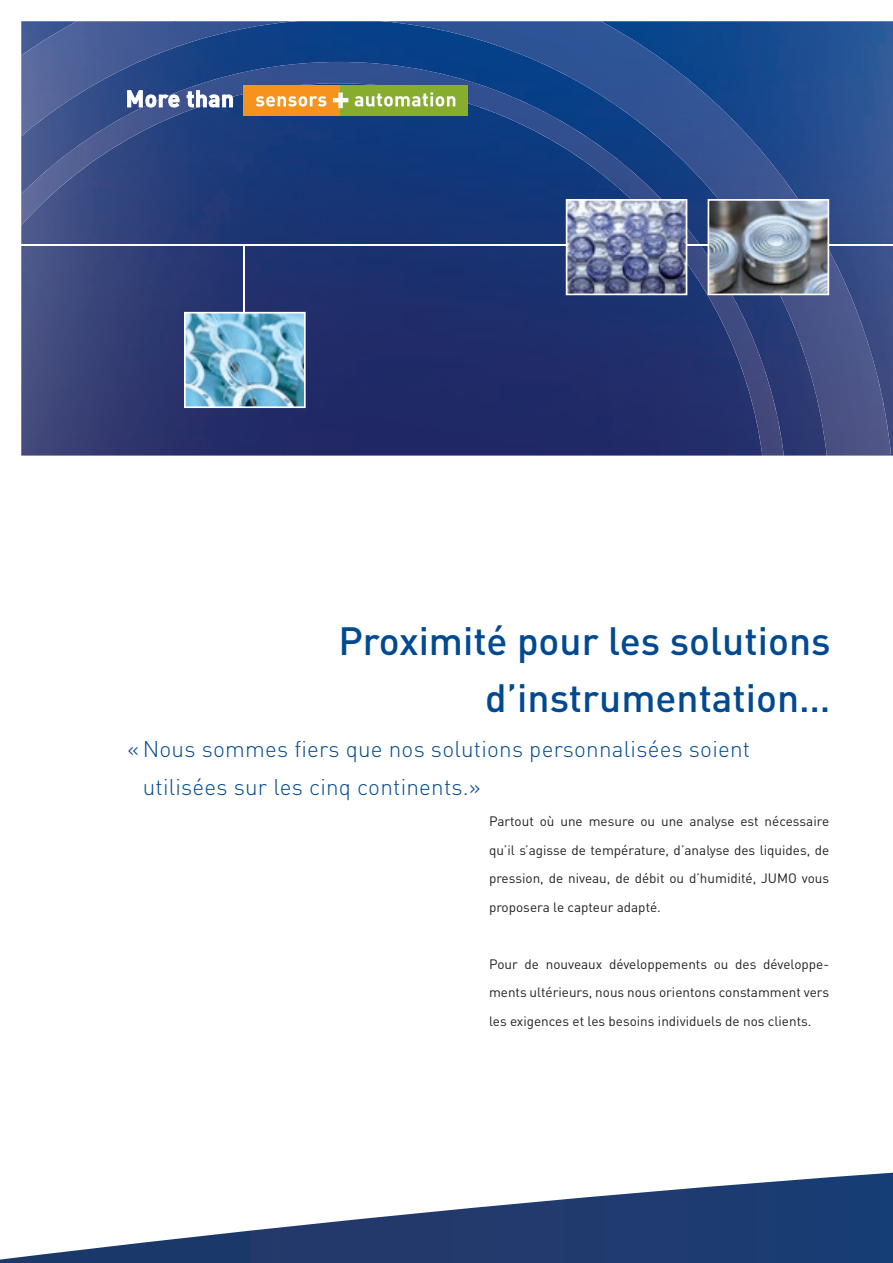
<style>
.page{position:relative;width:893px;height:1263px;background:#fff}
.page>*{position:absolute;margin:0;border:0;box-sizing:border-box;transform-origin:0 0}
.t1{font:500 39px/57px "DIN Pro";color:#014990;text-align:right}
.t2{font:300 22.5px/37.5px "DIN Pro";letter-spacing:.01em;color:#014990}
.t3{font:13.5px/28.5px "DIN Pro";color:#231f20;text-align:justify}
</style>
<div class="page">
<svg style="left:0;top:1173px;width:893px;height:90px"></svg>
<svg style="left:123px;top:21px;width:770px;height:435px;background:#1d4485"></svg>
<img style="left:21px;top:21px;width:154px;height:96px">
<img style="left:174px;top:21px;width:121px;height:27px">
<img style="left:383px;top:21px;width:293px;height:49px">
<img style="left:554px;top:69px;width:177px;height:49px">
<img style="left:633px;top:117px;width:141px;height:49px">
<img style="left:688px;top:166px;width:147px;height:96px">
<img style="left:787px;top:262px;width:86px;height:97px">
<img style="left:806px;top:359px;width:85px;height:97px">
<svg style="left:21px;top:194px;width:766px;height:262px;background:#263570"></svg>
<img style="left:122px;top:77px;width:103px;height:65px">
<img style="left:224px;top:62px;width:319px;height:49px">
<img style="left:21px;top:117px;width:102px;height:93px">
<img style="left:489px;top:110px;width:130px;height:51px">
<img style="left:583px;top:160px;width:88px;height:39px">
<img style="left:21px;top:209px;width:15px;height:16px">
<img style="left:687px;top:209px;width:21px;height:49px">
<img style="left:683px;top:258px;width:77px;height:100px">
<img style="left:737px;top:357px;width:47px;height:99px">
<hr style="left:243px;top:246px;width:1px;height:80px;background:#fff">
<div style="left:243px;top:85px;width:98px;height:31px;background:#f7931d"></div>
<div style="left:341px;top:85px;width:127px;height:31px;background:#88ac2e"></div>
<svg style="left:256px;top:96px;width:70px;height:11px"></svg>
<svg style="left:128px;top:91px;width:51px;height:16px"></svg>
<svg style="left:187px;top:91px;width:46px;height:16px"></svg>
<svg style="left:355px;top:93px;width:100px;height:14px"></svg>
<svg style="left:333px;top:93px;width:15px;height:15px"></svg>
<hr style="left:0;top:245px;width:893px;height:1px;background:#fff">
<svg style="left:184px;top:312px;width:122px;height:96px;background:#82bad2"></svg>
<svg style="left:708px;top:199px;width:121px;height:96px;background:#889099"></svg>
<svg style="left:566px;top:199px;width:121px;height:96px;background:#868ead"></svg>
<h1 class="t1" style="left:338px;top:608px;width:494px">Proximité pour les solutions d’instrumentation…</h1>
<h2 class="t2" style="left:143px;top:728px;width:609px;text-indent:-15px">« Nous sommes fiers que nos solutions personnalisées soient utilisées sur les cinq continents.»</h2>
<p class="t3" style="left:489px;top:806px;width:342px">Partout où une mesure ou une analyse est nécessaire qu’il s’agisse de température, d’analyse des liquides, de pression, de niveau, de débit ou d’humidité, JUMO vous proposera le capteur adapté.</p>
<p class="t3" style="left:489px;top:948px;width:342px">Pour de nouveaux développements ou des développe&shy;ments ultérieurs, nous nous orientons constamment vers les exigences et les besoins individuels de nos clients.</p>
</div>
